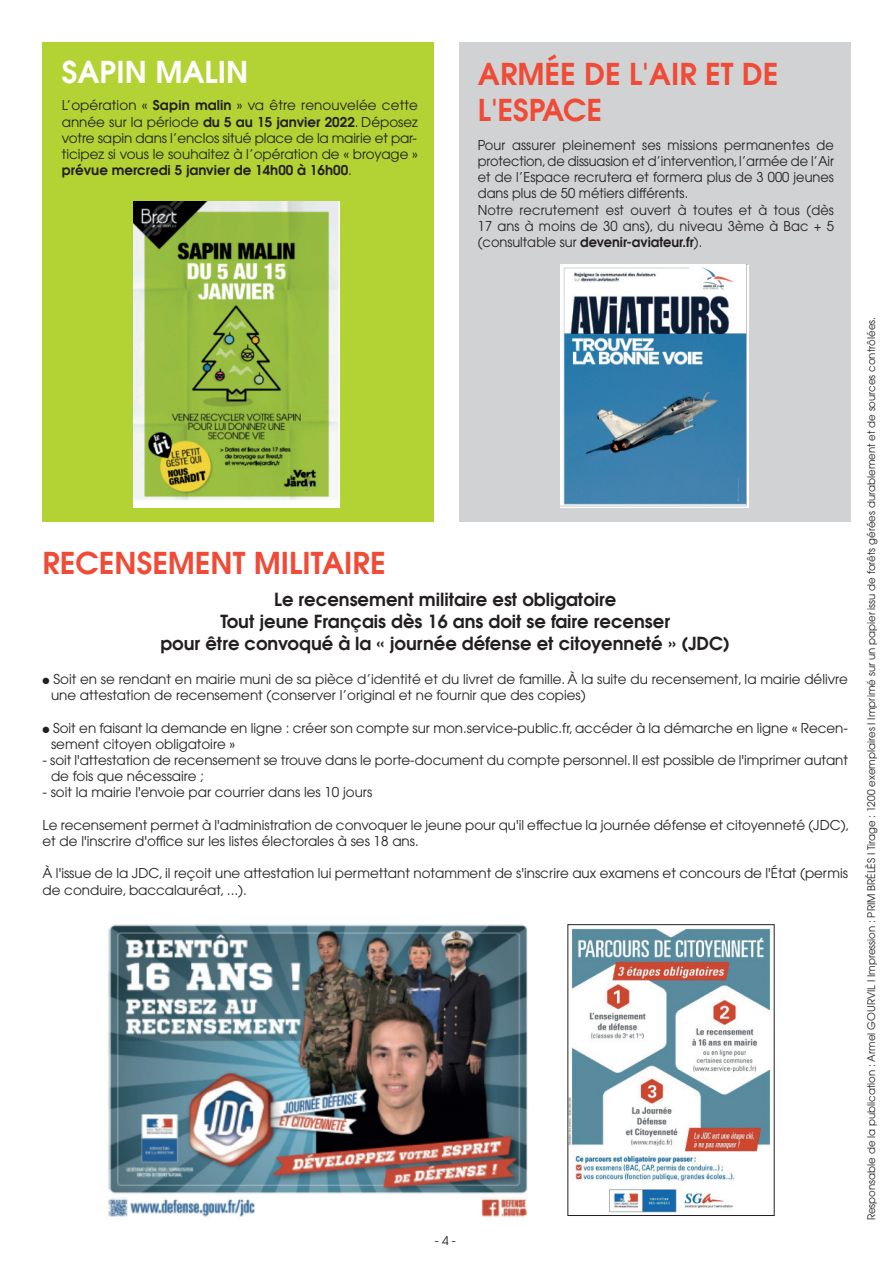
<style>
.page{position:relative;width:893px;height:1263px;background:#fff}
.page>*{position:absolute;margin:0;border:0;box-sizing:border-box;transform-origin:0 0}
.t1{font:600 30px/36px "Avant Garde";color:#ef4b37}
.t2{font:600 30px "Avant Garde";color:#fff}
.t3{font:600 18px/21.6px "Avant Garde";color:#231f20;text-align:center}
.t4{font:13.5px/16.2px "Avant Garde";color:#231f20}
.t5{font:13.5px/16.2px "Avant Garde";color:#231f20;scale:.96 1}
.t6{font:12px "Avant Garde";color:#231f20}
.t7{font:10.5px "Avant Garde";color:#231f20}
.s1{font-weight:600}
</style>
<div class="page">
<div style="left:43px;top:43px;width:391px;height:479px;background:#b3d234"></div>
<div style="left:459px;top:43px;width:391px;height:479px;background:#d1d2d4"></div>
<img style="left:134px;top:201px;width:205px;height:306px">
<img style="left:560px;top:265px;width:189px;height:242px">
<img style="left:108px;top:924px;width:420px;height:293px">
<img style="left:569px;top:928px;width:202px;height:285px">
<div style="left:567px;top:924px;width:208px;height:292px;border:1px solid #231f20"></div>
<h1 class="t2" style="left:62px;top:55px;width:188px">SAPIN MALIN</h1>
<p class="t4" style="left:62px;top:99px;width:358px;text-align:justify">L’opération « <span class="s1">Sapin malin</span> » va être renouvelée cette année sur la période <span class="s1">du 5 au 15 janvier 2022</span>. Déposez votre sapin dans l’enclos situé place de la mairie et par&shy;ticipez si vous le souhaitez à l’opération de « broyage » <span class="s1">prévue mercredi 5 janvier de 14h00 à 16h00</span>.</p>
<h1 class="t1" style="left:478px;top:56px;width:302px">ARMÉE DE L'AIR ET DE<br>L'ESPACE</h1>
<p class="t5" style="left:478px;top:138px;width:372px">Pour assurer pleinement ses missions permanentes de protection,de dissuasion et d’intervention,l’armée de l’Air et de l’Espace recrutera et formera plus de 3 000 jeunes dans plus de 50 métiers différents.<br>Notre recrutement est ouvert à toutes et à tous (dès 17 ans à moins de 30 ans), du niveau 3ème à Bac + 5 (consultable sur <span class="s1">devenir-aviateur.fr</span>).</p>
<h1 class="t1" style="left:43px;top:546px;width:345px">RECENSEMENT MILITAIRE</h1>
<h2 class="t3" style="left:160px;top:589px;width:571px">Le recensement militaire est obligatoire<br>Tout jeune Français dès 16 ans doit se faire recenser<br>pour être convoqué à la « journée défense et citoyenneté » (JDC)</h2>
<p class="t4" style="left:51px;top:672px;width:798px;text-indent:-9px">● Soit en se rendant en mairie muni de sa pièce d’identité et du livret de famille. À la suite du recensement, la mairie délivre une attestation de recensement (conserver l’original et ne fournir que des copies)</p>
<p class="t4" style="left:51px;top:721px;width:798px;text-indent:-9px">● Soit en faisant la demande en ligne : créer son compte sur mon.service-public.fr,accéder à la démarche en ligne « Recen&shy;sement citoyen obligatoire »</p>
<p class="t4" style="left:51px;top:753px;width:798px;text-indent:-9px">- soit l'attestation de recensement se trouve dans le porte-document du compte personnel.Il est possible de l'imprimer autant de fois que nécessaire ;</p>
<p class="t4" style="left:43px;top:786px;width:331px">- soit la mairie l'envoie par courrier dans les 10 jours</p>
<p class="t4" style="left:43px;top:818px;width:808px">Le recensement permet à l'administration de convoquer le jeune pour qu'il effectue la journée défense et citoyenneté (JDC), et de l'inscrire d'office sur les listes électorales à ses 18 ans.</p>
<p class="t4" style="left:43px;top:867px;width:807px">À l'issue de la JDC, il reçoit une attestation lui permettant notamment de s'inscrire aux examens et concours de l'État (permis de conduire, baccalauréat, ...).</p>
<p class="t6" style="left:435px;top:1236px;width:23px">-4-</p>
<p class="t7" style="left:867px;top:1220px;width:905px;rotate:-90deg">Responsable de la publication : Armel GOURVIL I Impression : PRIM BRÉLÈS I Tirage : 1200 exemplaires I Imprimé sur un papier issu de forêts gérées durablement et de sources contrôlées.</p>
</div>
